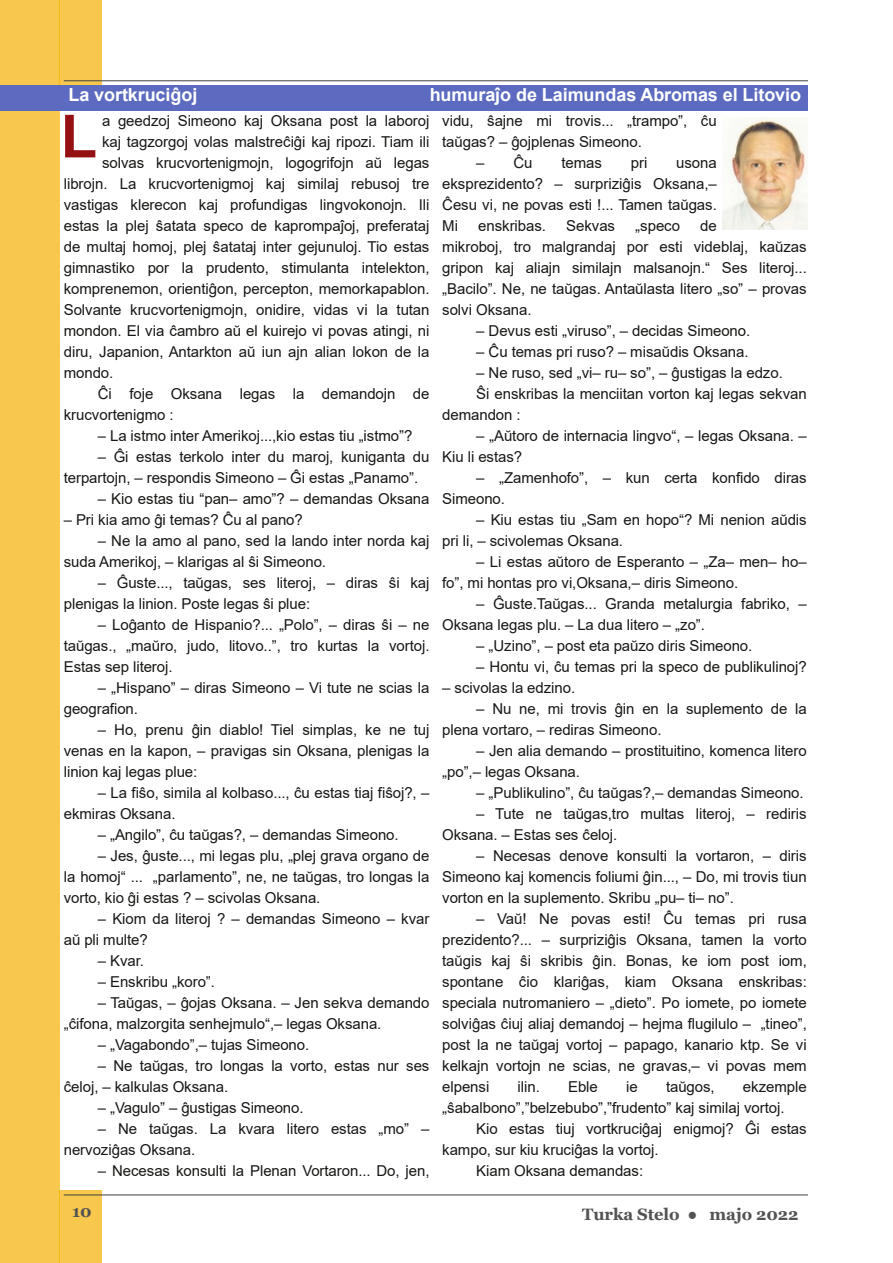
<style>
.page{position:relative;width:893px;height:1263px;background:#fff}
.page>*{position:absolute;margin:0;border:0;box-sizing:border-box;transform-origin:0 0}
.t1{font:700 60px "Arial";color:#951013}
.t2{font:700 18px "Arial";color:#fff}
.t3{font:700 16.5px "Georgia";letter-spacing:-.005em;color:#535353}
.t4{font:15px/21px "Arial";letter-spacing:-.005em;color:#181715}
</style>
<div class="page">
<div style="left:60px;top:0;width:42px;height:85px;background:#f8c74e"></div>
<div style="left:60px;top:1191px;width:42px;height:72px;background:#f8c74e"></div>
<div style="left:0;top:0;width:60px;height:1263px;background:#f8c74e"></div>
<hr style="left:64px;top:81px;width:744px;height:1px;background:#404040">
<hr style="left:64px;top:1195px;width:744px;height:1px;background:#404040">
<div style="left:0;top:85px;width:808px;height:26px;background:#5c6bc0"></div>
<img style="left:723px;top:117px;width:84px;height:113px">
<p class="t2" style="left:68px;top:84px;width:130px">La vortkruciĝoj</p>
<p class="t2" style="left:430px;top:84px;width:373px">humuraĵo de Laimundas Abromas el Litovio</p>
<h1 class="t1" style="left:61px;top:103px;width:38px">L</h1>
<p class="t4" style="left:102px;top:110px;width:329px">a geedzoj Simeono kaj Oksana post la laboroj</p>
<p class="t4" style="left:102px;top:131px;width:329px">kaj tagzorgoj volas malstreĉiĝi kaj ripozi. Tiam ili</p>
<p class="t4" style="left:102px;top:152px;width:329px">solvas krucvortenigmojn, logogrifojn aŭ legas</p>
<p class="t4" style="left:64px;top:173px;width:367px">librojn. La krucvortenigmoj kaj similaj rebusoj tre</p>
<p class="t4" style="left:64px;top:194px;width:367px">vastigas klerecon kaj profundigas lingvokonojn. Ili</p>
<p class="t4" style="left:64px;top:215px;width:367px">estas la plej ŝatata speco de kaprompaĵoj, preferataj</p>
<p class="t4" style="left:64px;top:236px;width:367px">de multaj homoj, plej ŝatataj inter gejunuloj. Tio estas</p>
<p class="t4" style="left:64px;top:257px;width:367px">gimnastiko por la prudento, stimulanta intelekton,</p>
<p class="t4" style="left:64px;top:278px;width:367px">komprenemon, orientiĝon, percepton, memorkapablon.</p>
<p class="t4" style="left:64px;top:299px;width:367px">Solvante krucvortenigmojn, onidire, vidas vi la tutan</p>
<p class="t4" style="left:64px;top:320px;width:367px">mondon. El via ĉambro aŭ el kuirejo vi povas atingi, ni</p>
<p class="t4" style="left:64px;top:341px;width:367px">diru, Japanion, Antarkton aŭ iun ajn alian lokon de la</p>
<p class="t4" style="left:64px;top:362px;width:51px">mondo.</p>
<p class="t4" style="left:98px;top:383px;width:333px">Ĉi foje Oksana legas la demandojn de</p>
<p class="t4" style="left:64px;top:404px;width:111px">krucvortenigmo :</p>
<p class="t4" style="left:98px;top:425px;width:316px">– La istmo inter Amerikoj...,kio estas tiu „istmo”?</p>
<p class="t4" style="left:64px;top:446px;width:367px;text-indent:34px">– Ĝi estas terkolo inter du maroj, kuniganta du terpartojn, – respondis Simeono – Ĝi estas „Panamo”.</p>
<p class="t4" style="left:98px;top:488px;width:333px">– Kio estas tiu “pan– amo”? – demandas Oksana</p>
<p class="t4" style="left:64px;top:509px;width:241px">– Pri kia amo ĝi temas? Ĉu al pano?</p>
<p class="t4" style="left:64px;top:530px;width:367px;text-indent:34px">– Ne la amo al pano, sed la lando inter norda kaj suda Amerikoj, – klarigas al ŝi Simeono.</p>
<p class="t4" style="left:64px;top:572px;width:367px;text-indent:34px">– Ĝuste..., taŭgas, ses literoj, – diras ŝi kaj plenigas la linion. Poste legas ŝi plue:</p>
<p class="t4" style="left:64px;top:614px;width:367px;text-align:justify;text-indent:34px">– Loĝanto de Hispanio?... „Polo”, – diras ŝi – ne taŭgas., „maŭro, judo, litovo..”, tro kurtas la vortoj.<br>Estas sep literoj.</p>
<p class="t4" style="left:64px;top:677px;width:367px;text-indent:34px">– „Hispano” – diras Simeono – Vi tute ne scias la geografion.</p>
<p class="t4" style="left:64px;top:719px;width:367px;text-align:justify;text-indent:34px">– Ho, prenu ĝin diablo! Tiel simplas, ke ne tuj venas en la kapon, – pravigas sin Oksana, plenigas la linion kaj legas plue:</p>
<p class="t4" style="left:64px;top:782px;width:367px;text-indent:34px">– La fiŝo, simila al kolbaso..., ĉu estas tiaj fiŝoj?, – ekmiras Oksana.</p>
<p class="t4" style="left:98px;top:824px;width:302px">– „Angilo”, ĉu taŭgas?, – demandas Simeono.</p>
<p class="t4" style="left:64px;top:845px;width:367px;text-align:justify;text-indent:34px">– Jes, ĝuste..., mi legas plu, „plej grava organo de la homoj“ ... „parlamento”, ne, ne taŭgas, tro longas la vorto, kio ĝi estas ? – scivolas Oksana.</p>
<p class="t4" style="left:64px;top:908px;width:367px;text-indent:34px">– Kiom da literoj ? – demandas Simeono – kvar aŭ pli multe?</p>
<p class="t4" style="left:98px;top:950px;width:48px">– Kvar.</p>
<p class="t4" style="left:98px;top:971px;width:119px">– Enskribu „koro”.</p>
<p class="t4" style="left:64px;top:992px;width:367px;text-indent:34px">– Taŭgas, – ĝojas Oksana. – Jen sekva demando „ĉifona, malzorgita senhejmulo“,– legas Oksana.</p>
<p class="t4" style="left:98px;top:1034px;width:213px">– „Vagabondo”,– tujas Simeono.</p>
<p class="t4" style="left:64px;top:1055px;width:367px;text-indent:34px">– Ne taŭgas, tro longas la vorto, estas nur ses ĉeloj, – kalkulas Oksana.</p>
<p class="t4" style="left:98px;top:1097px;width:207px">– „Vagulo” – ĝustigas Simeono.</p>
<p class="t4" style="left:64px;top:1118px;width:367px;text-indent:34px">– Ne taŭgas. La kvara litero estas „mo” – nervoziĝas Oksana.</p>
<p class="t4" style="left:98px;top:1160px;width:333px">– Necesas konsulti la Plenan Vortaron... Do, jen,</p>
<p class="t4" style="left:442px;top:110px;width:276px">vidu, ŝajne mi trovis... „trampo”, ĉu taŭgas? – ĝojplenas Simeono.</p>
<p class="t4" style="left:476px;top:152px;width:58px">– Ĉu</p>
<p class="t4" style="left:561px;top:152px;width:42px">temas</p>
<p class="t4" style="left:631px;top:152px;width:18px">pri</p>
<p class="t4" style="left:442px;top:152px;width:276px;text-align:justify;text-indent:234px">usona eksprezidento? – surpriziĝis Oksana,– Ĉesu vi, ne povas esti !... Tamen taŭgas.<br>Mi</p>
<p class="t4" style="left:478px;top:215px;width:69px">enskribas.</p>
<p class="t4" style="left:566px;top:215px;width:50px">Sekvas</p>
<p class="t4" style="left:635px;top:215px;width:46px">„speco</p>
<p class="t4" style="left:442px;top:215px;width:366px;text-indent:258px">de<br>mikroboj, tro malgrandaj por esti videblaj, kaŭzas gripon kaj aliajn similajn malsanojn.“ Ses literoj... „Bacilo”. Ne, ne taŭgas. Antaŭlasta litero „so” – provas solvi Oksana.</p>
<p class="t4" style="left:476px;top:320px;width:276px">– Devus esti „viruso”, – decidas Simeono.</p>
<p class="t4" style="left:476px;top:341px;width:274px">– Ĉu temas pri ruso? – misaŭdis Oksana.</p>
<p class="t4" style="left:476px;top:362px;width:308px">– Ne ruso, sed „vi– ru– so”, – ĝustigas la edzo.</p>
<p class="t4" style="left:476px;top:383px;width:332px">Ŝi enskribas la menciitan vorton kaj legas sekvan</p>
<p class="t4" style="left:442px;top:404px;width:80px">demandon :</p>
<p class="t4" style="left:442px;top:425px;width:366px;text-indent:34px">– „Aŭtoro de internacia lingvo“, – legas Oksana. –<br>Kiu li estas?</p>
<p class="t4" style="left:442px;top:467px;width:366px;text-indent:34px">– „Zamenhofo”, – kun certa konfido diras<br>Simeono.</p>
<p class="t4" style="left:442px;top:509px;width:366px;text-indent:34px">– Kiu estas tiu „Sam en hopo“? Mi nenion aŭdis pri li, – scivolemas Oksana.</p>
<p class="t4" style="left:442px;top:551px;width:366px;text-indent:34px">– Li estas aŭtoro de Esperanto – „Za– men– ho– fo”, mi hontas pro vi,Oksana,– diris Simeono.</p>
<p class="t4" style="left:442px;top:593px;width:366px;text-indent:34px">– Ĝuste.Taŭgas... Granda metalurgia fabriko, –<br>Oksana legas plu. – La dua litero – „zo”.</p>
<p class="t4" style="left:476px;top:635px;width:278px">– „Uzino”, – post eta paŭzo diris Simeono.</p>
<p class="t4" style="left:476px;top:656px;width:332px">– Hontu vi, ĉu temas pri la speco de publikulinoj?</p>
<p class="t4" style="left:442px;top:677px;width:135px">– scivolas la edzino.</p>
<p class="t4" style="left:442px;top:698px;width:366px;text-indent:34px">– Nu ne, mi trovis ĝin en la suplemento de la plena vortaro, – rediras Simeono.</p>
<p class="t4" style="left:442px;top:740px;width:366px;text-indent:34px">– Jen alia demando – prostituitino, komenca litero „po”,– legas Oksana.</p>
<p class="t4" style="left:476px;top:782px;width:329px">– „Publikulino”, ĉu taŭgas?,– demandas Simeono.</p>
<p class="t4" style="left:442px;top:803px;width:366px;text-indent:34px">– Tute ne taŭgas,tro multas literoj, – rediris<br>Oksana. – Estas ses ĉeloj.</p>
<p class="t4" style="left:442px;top:845px;width:366px;text-align:justify;text-indent:34px">– Necesas denove konsulti la vortaron, – diris Simeono kaj komencis foliumi ĝin..., – Do, mi trovis tiun vorton en la suplemento. Skribu „pu– ti– no”.</p>
<p class="t4" style="left:442px;top:908px;width:366px;text-align:justify;text-indent:34px">– Vaŭ! Ne povas esti! Ĉu temas pri rusa prezidento?... – surpriziĝis Oksana, tamen la vorto taŭgis kaj ŝi skribis ĝin. Bonas, ke iom post iom, spontane ĉio klariĝas, kiam Oksana enskribas: speciala nutromaniero – „dieto”. Po iomete, po iomete solviĝas ĉiuj aliaj demandoj – hejma flugilulo – „tineo”, post la ne taŭgaj vortoj – papago, kanario ktp. Se vi kelkajn vortojn ne scias, ne gravas,– vi povas mem elpensi</p>
<p class="t4" style="left:442px;top:1076px;width:366px;text-indent:301px">ekzemple „ŝabalbono”,”belzebubo”,”frudento” kaj similaj vortoj.</p>
<p class="t4" style="left:476px;top:1118px;width:332px">Kio estas tiuj vortkruciĝaj enigmoj? Ĝi estas</p>
<p class="t4" style="left:442px;top:1139px;width:218px">kampo, sur kiu kruciĝas la vortoj.</p>
<p class="t4" style="left:476px;top:1160px;width:168px">Kiam Oksana demandas:</p>
<p class="t4" style="left:518px;top:1076px;width:24px">ilin.</p>
<p class="t4" style="left:568px;top:1076px;width:31px">Eble</p>
<p class="t4" style="left:626px;top:1076px;width:13px">ie</p>
<p class="t4" style="left:666px;top:1076px;width:50px">taŭgos,</p>
<p class="t3" style="left:72px;top:1201px;width:21px">10</p>
<p class="t3" style="left:582px;top:1204px;width:218px">Turka Stelo ● majo 2022</p>
</div>
